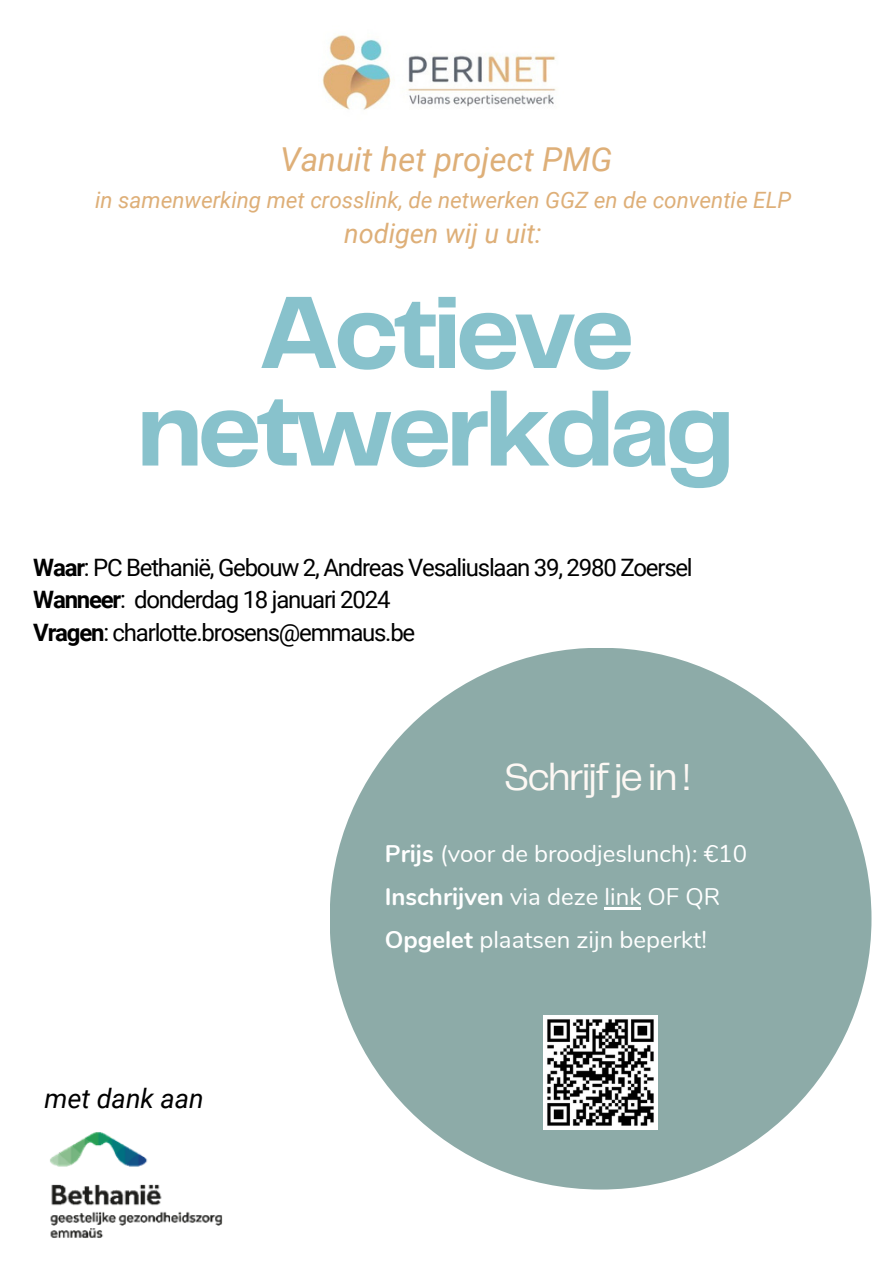
<style>
.page{position:relative;width:893px;height:1264px;background:#fff}
.page>*{position:absolute;margin:0;border:0;box-sizing:border-box;transform-origin:0 0}
.t1{font:700 106.8px/97.5px "Telegraf";letter-spacing:-.05em;color:#88c2cc;text-align:center}
.t2{font:39px "Telegraf";letter-spacing:-.05em;color:#fdf8f4}
.t3{font:italic 33px "Roboto";color:#deaf78}
.t4{font:italic 27px "Roboto";color:#deaf78}
.t5{font:italic 27px "Roboto";color:#000}
.t6{font:24px "Roboto";letter-spacing:-.05em;color:#000}
.t7{font:24px "Nunito";color:#fff}
.t8{font:italic 22.5px "Roboto";color:#deaf78}
.s1{font-weight:700}
</style>
<div class="page">
<div style="left:329px;top:647px;width:542px;height:542px;background:#8daba8;border-radius:50%"></div>
<hr style="left:604px;top:907px;width:37px;height:2px;background:#fff">
<img style="left:543px;top:1015px;width:114px;height:114px">
<img style="left:322px;top:35px;width:234px;height:75px">
<img style="left:50px;top:1132px;width:173px;height:106px">
<p class="t3" style="left:280px;top:140px;width:334px">Vanuit het project PMG</p>
<p class="t8" style="left:95px;top:187px;width:697px">in samenwerking met crosslink, de netwerken GGZ en de conventie ELP</p>
<p class="t4" style="left:344px;top:218px;width:199px">nodigen wij u uit:</p>
<p class="t1" style="left:136px;top:289px;width:600px">Actieve netwerkdag</p>
<p class="t6" style="left:33px;top:553px;width:661px"><span class="s1">Waar</span>: PC Bethanië, Gebouw 2, Andreas Vesaliuslaan 39, 2980 Zoersel</p>
<p class="t6" style="left:33px;top:586px;width:358px"><span class="s1">Wanneer</span>: donderdag 18 januari 2024</p>
<p class="t6" style="left:33px;top:619px;width:383px"><span class="s1">Vragen</span>: charlotte.brosens@emmaus.be</p>
<p class="t2" style="left:503px;top:760px;width:188px">Schrijfje in !</p>
<p class="t5" style="left:44px;top:1082px;width:161px">met dank aan</p>
<p class="t7" style="left:385px;top:838px;width:363px"><span class="s1">Prijs</span> (voor de broodjeslunch): €10</p>
<p class="t7" style="left:385px;top:881px;width:337px"><span class="s1">Inschrijven</span> via deze link OF QR</p>
<p class="t7" style="left:385px;top:923px;width:323px"><span class="s1">Opgelet</span> plaatsen zijn beperkt!</p>
</div>
